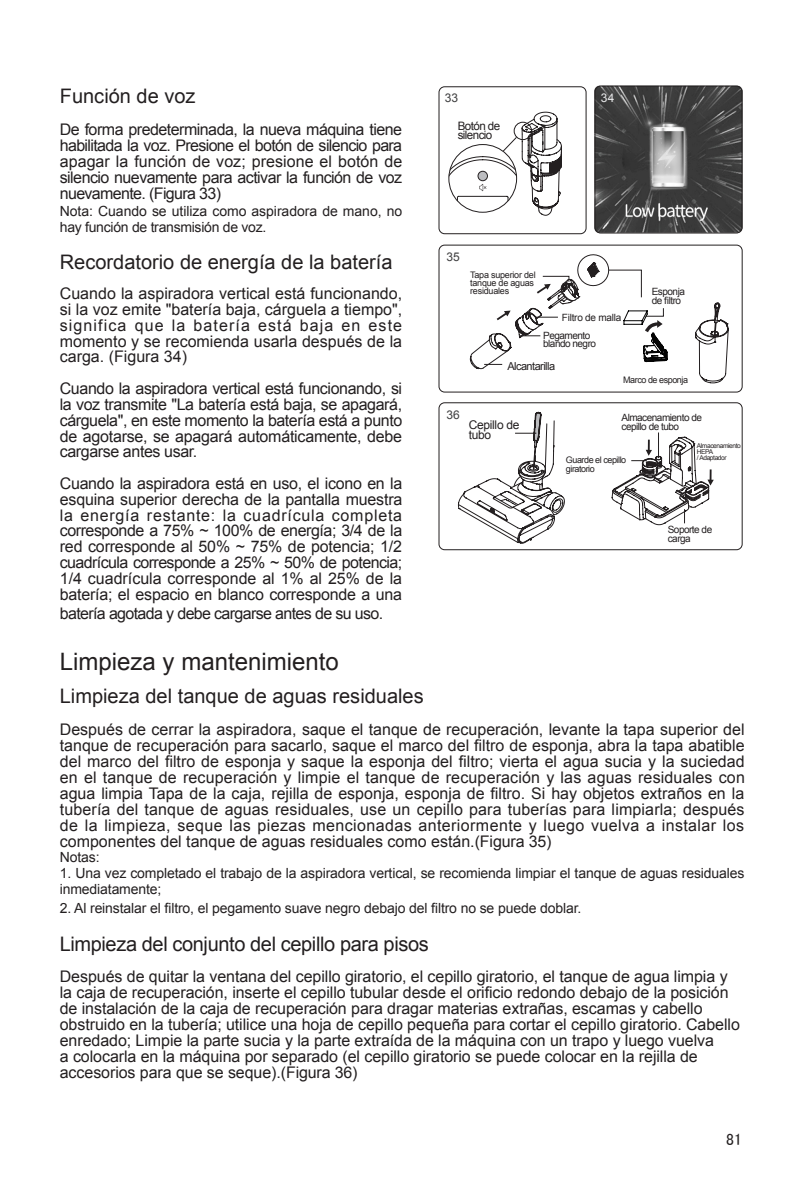
<style>
.page{position:relative;width:806px;height:1191px;background:#fff}
.page>*{position:absolute;margin:0;border:0;box-sizing:border-box;transform-origin:0 0}
.t1{font:24px "Arial";color:#231f20}
.t2{font:20px "Arial";color:#231f20}
.t3{font:20px "Arial";letter-spacing:-.02em;color:#231f20}
.t4{font:16px/16px "Arial";letter-spacing:-.005em;color:#231f20;text-align:justify}
.t5{font:16px "Arial";letter-spacing:-.04em;color:#231f20}
.t6{font:16px "Sim Hei";color:#231f20}
.t7{font:14px/16px "Arial";letter-spacing:-.01em;color:#231f20}
.t8{font:12px/10px "Arial";letter-spacing:-.025em;color:#231f20}
.t9{font:12px "Arial";color:#3e3e3f}
.t10{font:12px "Arial";color:#e9eaeb}
.t11{font:11.6px/9px "Arial";letter-spacing:-.05em;color:#231f20}
.t12{font:11px "Arial";letter-spacing:-.05em;color:#231f20}
.t13{font:10px/9px "Arial";letter-spacing:-.05em;color:#231f20}
.t14{font:10px "Arial";letter-spacing:-.025em;color:#231f20}
.t15{font:9px/9px "Arial";letter-spacing:-.05em;color:#231f20}
.t16{font:9px/8px "Arial";letter-spacing:-.025em;color:#231f20}
.t17{font:6.6px "Arial";letter-spacing:-.06em;color:#231f20}
</style>
<div class="page">
<div style="left:438px;top:402px;width:304px;height:148px;border:1px solid #231f20;border-radius:6px"></div>
<div style="left:438px;top:245px;width:304px;height:147px;border:1px solid #231f20;border-radius:6px"></div>
<img style="left:594px;top:85px;width:148px;height:148px">
<div style="left:594px;top:86px;width:147px;height:147px;border:1px solid #231f20;border-radius:6px"></div>
<div style="left:438px;top:86px;width:148px;height:148px;border:1px solid #231f20;border-radius:6px"></div>
<svg style="left:448px;top:112px;width:113px;height:104px"></svg>
<svg style="left:695px;top:303px;width:33px;height:80px"></svg>
<svg style="left:470px;top:254px;width:197px;height:115px"></svg>
<svg style="left:458px;top:390px;width:106px;height:153px"></svg>
<svg style="left:611px;top:432px;width:102px;height:93px"></svg>
<p class="t2" style="left:60px;top:82px;width:137px">Función de voz</p>
<p class="t4" style="left:60px;top:122px;width:344px">De forma predeterminada, la nueva máquina tiene habilitada la voz. Presione el botón de silencio para apagar la función de voz; presione el botón de silencio nuevamente para activar la función de voz nuevamente. (Figura 33)</p>
<p class="t7" style="left:60px;top:203px;width:344px">Nota: Cuando se utiliza como aspiradora de mano, no hay función de transmisión de voz.</p>
<p class="t2" style="left:60px;top:248px;width:334px">Recordatorio de energía de la batería</p>
<p class="t4" style="left:60px;top:286px;width:344px">Cuando la aspiradora vertical está funcionando, si la voz emite "batería baja, cárguela a tiempo", significa que la batería está baja en este momento y se recomienda usarla después de la carga. (Figura 34)</p>
<p class="t4" style="left:60px;top:381px;width:344px">Cuando la aspiradora vertical está funcionando, si la voz transmite "La batería está baja, se apagará, cárguela", en este momento la batería está a punto de agotarse, se apagará automáticamente, debe cargarse antes usar.</p>
<p class="t4" style="left:60px;top:475px;width:344px">Cuando la aspiradora está en uso, el icono en la esquina superior derecha de la pantalla muestra la energía restante: la cuadrícula completa corresponde a 75% ~ 100% de energía; 3/4 de la red corresponde al 50% ~ 75% de potencia; 1/2 cuadrícula corresponde a 25% ~ 50% de potencia; 1/4 cuadrícula corresponde al 1% al 25% de la batería; el espacio en blanco corresponde a una</p>
<p class="t5" style="left:60px;top:603px;width:325px">batería agotada y debe cargarse antes de su uso.</p>
<p class="t1" style="left:60px;top:646px;width:280px">Limpieza y mantenimiento</p>
<p class="t2" style="left:60px;top:682px;width:365px">Limpieza del tanque de aguas residuales</p>
<p class="t4" style="left:60px;top:722px;width:686px">Después de cerrar la aspiradora, saque el tanque de recuperación, levante la tapa superior del tanque de recuperación para sacarlo, saque el marco del filtro de esponja, abra la tapa abatible del marco del filtro de esponja y saque la esponja del filtro; vierta el agua sucia y la suciedad en el tanque de recuperación y limpie el tanque de recuperación y las aguas residuales con agua limpia Tapa de la caja, rejilla de esponja, esponja de filtro. Si hay objetos extraños en la tubería del tanque de aguas residuales, use un cepillo para tuberías para limpiarla; después de la limpieza, seque las piezas mencionadas anteriormente y luego vuelva a instalar los componentes del tanque de aguas residuales como están.(Figura 35)</p>
<p class="t7" style="left:60px;top:849px;width:41px">Notas:</p>
<p class="t7" style="left:60px;top:865px;width:685px">1. Una vez completado el trabajo de la aspiradora vertical, se recomienda limpiar el tanque de aguas residuales inmediatamente;</p>
<p class="t7" style="left:60px;top:900px;width:522px">2. Al reinstalar el filtro, el pegamento suave negro debajo del filtro no se puede doblar.</p>
<p class="t3" style="left:60px;top:930px;width:370px">Limpieza del conjunto del cepillo para pisos</p>
<p class="t4" style="left:60px;top:968px;width:681px;text-align:left">Después de quitar la ventana del cepillo giratorio, el cepillo giratorio, el tanque de agua limpia y la caja de recuperación, inserte el cepillo tubular desde el orificio redondo debajo de la posición de instalación de la caja de recuperación para dragar materias extrañas, escamas y cabello obstruido en la tubería; utilice una hoja de cepillo pequeña para cortar el cepillo giratorio. Cabello enredado; Limpie la parte sucia y la parte extraída de la máquina con un trapo y luego vuelva<br>a colocarla en la máquina por separado (el cepillo giratorio se puede colocar en la rejilla de accesorios para que se seque).(Figura 36)</p>
<p class="t9" style="left:444px;top:90px;width:15px">33</p>
<p class="t10" style="left:600px;top:90px;width:15px">34</p>
<p class="t11" style="left:457px;top:121px;width:44px">Botón de silencio</p>
<p class="t9" style="left:446px;top:249px;width:15px">35</p>
<p class="t16" style="left:470px;top:271px;width:67px">Tapa superior del tanque de aguas residuales</p>
<p class="t13" style="left:651px;top:287px;width:35px">Esponja de filtro</p>
<p class="t14" style="left:561px;top:311px;width:61px">Filtro de malla</p>
<p class="t13" style="left:543px;top:332px;width:54px;line-height:8px">Pegamento blando negro</p>
<p class="t12" style="left:507px;top:358px;width:49px">Alcantarilla</p>
<p class="t15" style="left:622px;top:376px;width:66px">Marco de esponja</p>
<p class="t9" style="left:446px;top:407px;width:15px">36</p>
<p class="t8" style="left:468px;top:420px;width:52px">Cepillo de tubo</p>
<p class="t13" style="left:621px;top:413px;width:82px">Almacenamiento de cepillo de tubo</p>
<p class="t15" style="left:565px;top:456px;width:62px">Guarde el cepillo giratorio</p>
<p class="t17" style="left:696px;top:442px;width:46px">Almacenamiento</p>
<p class="t17" style="left:696px;top:448px;width:18px">HEPA</p>
<p class="t17" style="left:696px;top:454px;width:31px">/ Adaptador</p>
<p class="t13" style="left:667px;top:524px;width:46px;line-height:9.6px">Soporte de carga</p>
<p class="t6" style="left:725px;top:1131px;width:17px">81</p>
</div>
